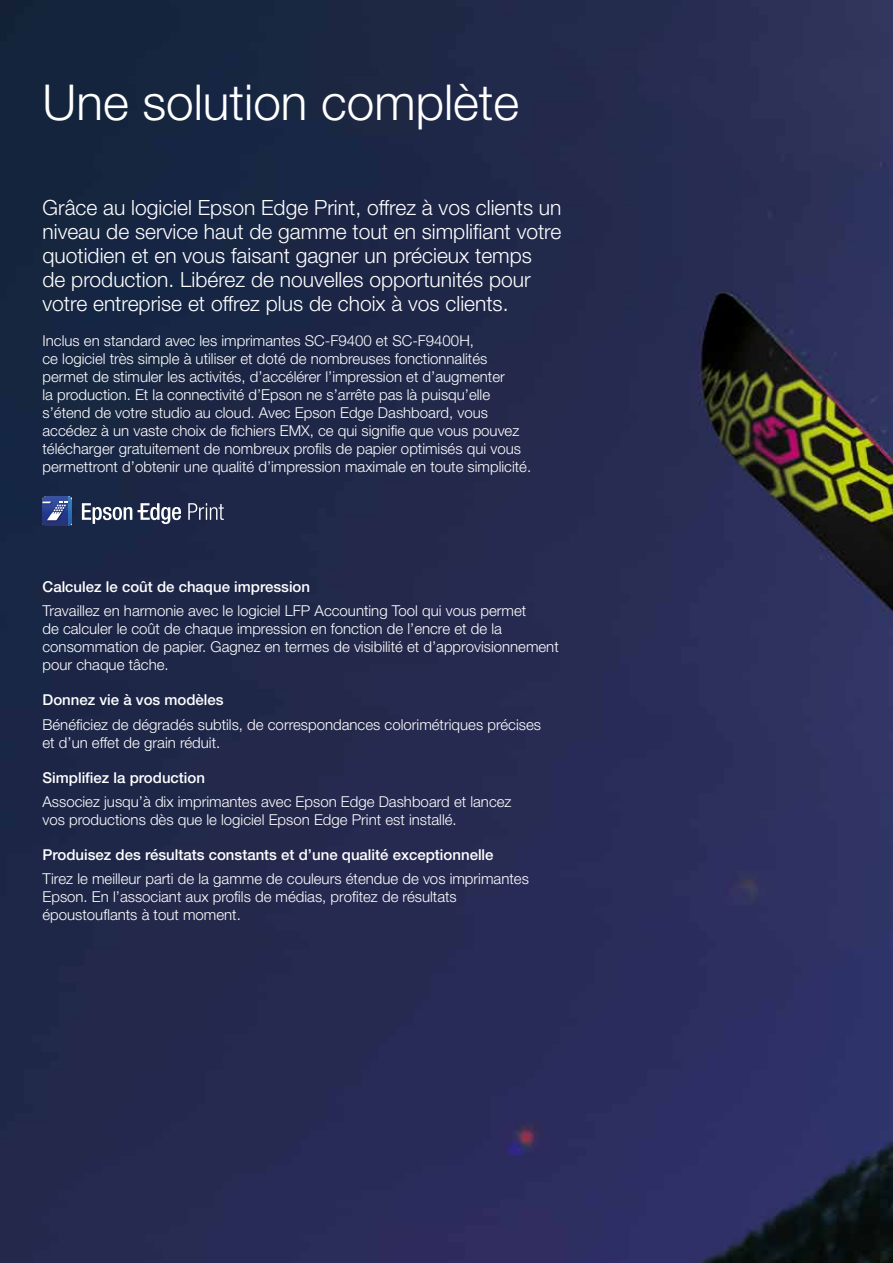
<style>
.page{position:relative;width:893px;height:1263px;background:#fff}
.page>*{position:absolute;margin:0;border:0;box-sizing:border-box;transform-origin:0 0}
.t1{font:300 49.5px "Helvetica Neue LT Pro";color:#fff}
.t2{font:300 21px/24px "Helvetica Neue LT Pro";color:#fff}
.t3{font:300 15px/18px "Helvetica Neue LT Pro";color:#fff}
.t4{font:500 15px "Helvetica Neue LT Pro";color:#fff}
</style>
<div class="page">
<img style="left:0;top:0;width:893px;height:1263px">
<svg style="left:82px;top:503px;width:99px;height:21px"></svg>
<svg style="left:188px;top:503px;width:36px;height:17px"></svg>
<img style="left:43px;top:496px;width:25px;height:29px">
<img style="left:68px;top:496px;width:4px;height:29px">
<img style="left:46px;top:500px;width:24px;height:22px">
<svg style="left:43px;top:500px;width:25px;height:20px"></svg>
<h1 class="t1" style="left:43px;top:73px;width:478px">Une solution complète</h1>
<p class="t2" style="left:43px;top:195px;width:520px">Grâce au logiciel Epson Edge Print, offrez à vos clients un niveau de service haut de gamme tout en simplifiant votre quotidien et en vous faisant gagner un précieux temps<br>de production. Libérez de nouvelles opportunités pour votre entreprise et offrez plus de choix à vos clients.</p>
<p class="t3" style="left:43px;top:331px;width:490px">Inclus en standard avec les imprimantes SC-F9400 et SC-F9400H,<br>ce logiciel très simple à utiliser et doté de nombreuses fonctionnalités permet de stimuler les activités, d’accélérer l’impression et d’augmenter<br>la production. Et la connectivité d’Epson ne s’arrête pas là puisqu’elle s’étend de votre studio au cloud. Avec Epson Edge Dashboard, vous accédez à un vaste choix de fichiers EMX, ce qui signifie que vous pouvez télécharger gratuitement de nombreux profils de papier optimisés qui vous permettront d’obtenir une qualité d’impression maximale en toute simplicité.</p>
<p class="t4" style="left:43px;top:577px;width:269px">Calculez le coût de chaque impression</p>
<p class="t3" style="left:43px;top:601px;width:518px">Travaillez en harmonie avec le logiciel LFP Accounting Tool qui vous permet<br>de calculer le coût de chaque impression en fonction de l’encre et de la consommation de papier. Gagnez en termes de visibilité et d’approvisionnement pour chaque tâche.</p>
<p class="t4" style="left:43px;top:691px;width:183px">Donnez vie à vos modèles</p>
<p class="t3" style="left:43px;top:715px;width:500px">Bénéficiez de dégradés subtils, de correspondances colorimétriques précises et d’un effet de grain réduit.</p>
<p class="t4" style="left:43px;top:768px;width:164px">Simplifiez la production</p>
<p class="t3" style="left:43px;top:792px;width:470px">Associez jusqu’à dix imprimantes avec Epson Edge Dashboard et lancez vos productions dès que le logiciel Epson Edge Print est installé.</p>
<p class="t4" style="left:43px;top:845px;width:453px">Produisez des résultats constants et d’une qualité exceptionnelle</p>
<p class="t3" style="left:43px;top:870px;width:488px">Tirez le meilleur parti de la gamme de couleurs étendue de vos imprimantes<br>Epson. En l’associant aux profils de médias, profitez de résultats époustouflants à tout moment.</p>
</div>
